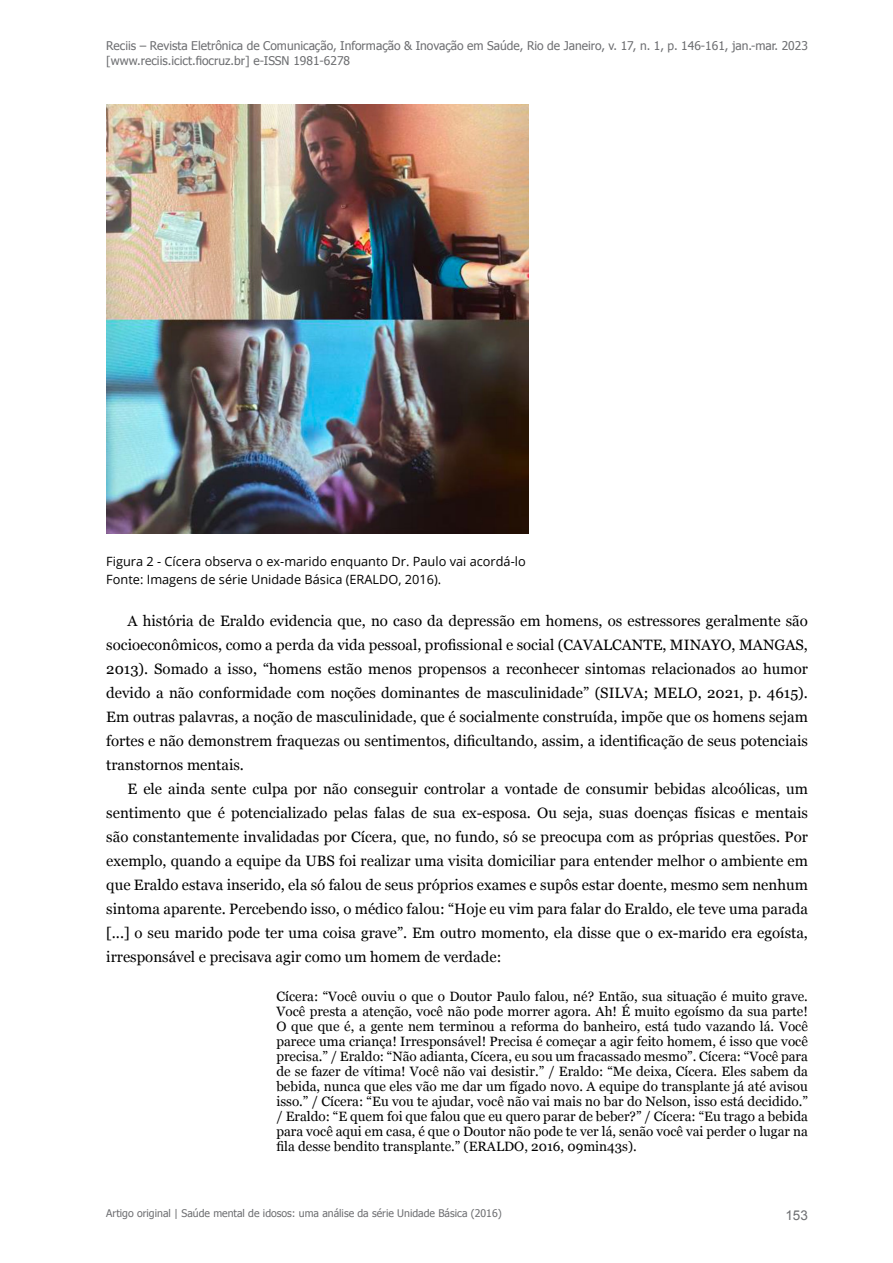
<style>
.page{position:relative;width:893px;height:1263px;background:#fff}
.page>*{position:absolute;margin:0;border:0;box-sizing:border-box;transform-origin:0 0}
.corpo-texto{font:15px/24px "Georgia";color:#000;text-align:justify}
.citacao1{font:13.5px/15px "Georgia";color:#000;text-align:justify}
.t1{font:13.5px "Arial";color:#6d6e71}
.legenda{font:12.75px "Open Sans";color:#000}
.t2{font:12px/15px "Tahoma";color:#6d6e71}
.t3{font:10.5px "Tahoma";color:#6d6e71}
</style>
<div class="page">
<img style="left:106px;top:105px;width:422px;height:428px">
<p class="t2" style="left:106px;top:38px;width:703px">Reciis – Revista Eletrônica de Comunicação, Informação &amp; Inovação em Saúde, Rio de Janeiro, v. 17, n. 1, p. 146-161, jan.-mar. 2023 [www.reciis.icict.fiocruz.br] e-ISSN 1981-6278</p>
<p class="legenda" style="left:106px;top:553px;width:421px">Figura 2 - Cícera observa o ex-marido enquanto Dr. Paulo vai acordá-lo</p>
<p class="legenda" style="left:106px;top:571px;width:336px">Fonte: Imagens de série Unidade Básica (ERALDO, 2016).</p>
<p class="corpo-texto" style="left:106px;top:609px;width:703px;text-indent:21px">A história de Eraldo evidencia que, no caso da depressão em homens, os estressores geralmente são socioeconômicos, como a perda da vida pessoal, profissional e social (CAVALCANTE, MINAYO, MANGAS, 2013). Somado a isso, “homens estão menos propensos a reconhecer sintomas relacionados ao humor devido a não conformidade com noções dominantes de masculinidade” (SILVA; MELO, 2021, p. 4615).<br>Em outras palavras, a noção de masculinidade, que é socialmente construída, impõe que os homens sejam fortes e não demonstrem fraquezas ou sentimentos, dificultando, assim, a identificação de seus potenciais transtornos mentais.</p>
<p class="corpo-texto" style="left:106px;top:777px;width:703px;text-indent:21px">E ele ainda sente culpa por não conseguir controlar a vontade de consumir bebidas alcoólicas, um sentimento que é potencializado pelas falas de sua ex-esposa. Ou seja, suas doenças físicas e mentais são constantemente invalidadas por Cícera, que, no fundo, só se preocupa com as próprias questões. Por exemplo, quando a equipe da UBS foi realizar uma visita domiciliar para entender melhor o ambiente em que Eraldo estava inserido, ela só falou de seus próprios exames e supôs estar doente, mesmo sem nenhum sintoma aparente. Percebendo isso, o médico falou: “Hoje eu vim para falar do Eraldo, ele teve uma parada [...] o seu marido pode ter uma coisa grave”. Em outro momento, ela disse que o ex-marido era egoísta, irresponsável e precisava agir como um homem de verdade:</p>
<p class="citacao1" style="left:276px;top:989px;width:533px">Cícera: “Você ouviu o que o Doutor Paulo falou, né? Então, sua situação é muito grave.<br>Você presta a atenção, você não pode morrer agora. Ah! É muito egoísmo da sua parte!<br>O que que é, a gente nem terminou a reforma do banheiro, está tudo vazando lá. Você parece uma criança! Irresponsável! Precisa é começar a agir feito homem, é isso que você precisa.” / Eraldo: “Não adianta, Cícera, eu sou um fracassado mesmo”. Cícera: “Você para de se fazer de vítima! Você não vai desistir.” / Eraldo: “Me deixa, Cícera. Eles sabem da bebida, nunca que eles vão me dar um fígado novo. A equipe do transplante já até avisou isso.” / Cícera: “Eu vou te ajudar, você não vai mais no bar do Nelson, isso está decidido.” / Eraldo: “E quem foi que falou que eu quero parar de beber?” / Cícera: “Eu trago a bebida para você aqui em casa, é que o Doutor não pode te ver lá, senão você vai perder o lugar na fila desse bendito transplante.” (ERALDO, 2016, 09min43s).</p>
<p class="t3" style="left:106px;top:1206px;width:397px">Artigo original | Saúde mental de idosos: uma análise da série Unidade Básica (2016)</p>
<p class="t1" style="left:785px;top:1206px;width:24px">153</p>
</div>
